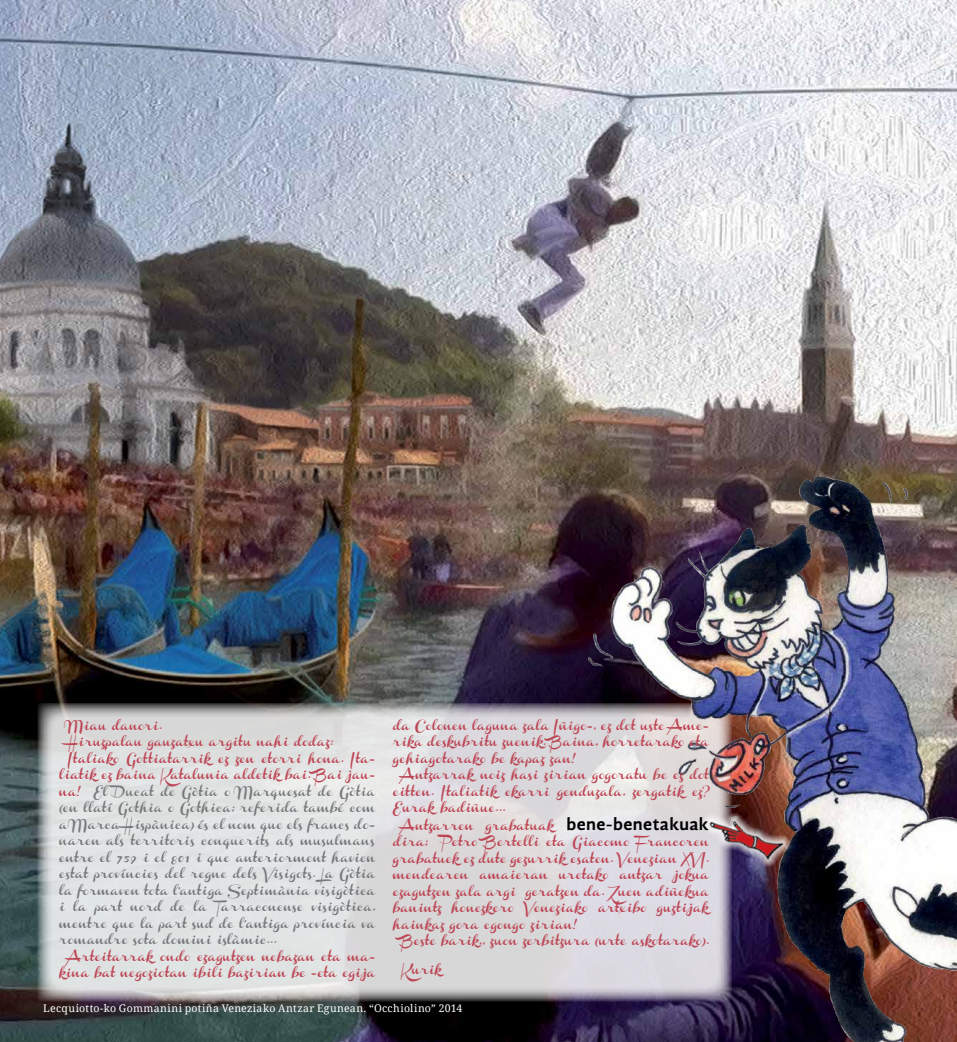
<style>
.page{position:relative;width:957px;height:1042px;background:#fff}
.page>*{position:absolute;margin:0;border:0;box-sizing:border-box;transform-origin:0 0}
.t1{font:700 18px "Gandhi Sans";letter-spacing:.025em;color:#000}
.t2{font:10.5px "Droid Serif";letter-spacing:.03em;color:#fff}
.t3{font:9px/16.5px "Channel Slanted 1";letter-spacing:.075em;color:#bd4655;text-align:justify}
.t4{font:9px/16.5px "Channel Slanted 1";letter-spacing:.075em;color:#77787b;text-align:justify}
.s1{font-family:"Channel Slanted 1";font-weight:400;font-size:9px;color:#bd4655}
</style>
<div class="page">
<img style="left:0;top:0;width:957px;height:1042px">
<svg style="left:38px;top:703px;width:474px;height:298px;background:#d7d8d8"></svg>
<img style="left:512px;top:349px;width:445px;height:693px">
<svg style="left:697px;top:883px;width:99px;height:2px"></svg>
<img style="left:694px;top:777px;width:121px;height:106px">
<p class="t3" style="left:68px;top:718px;width:95px">Miau danori.</p>
<p class="t3" style="left:68px;top:735px;width:266px">Hiruzpalau gauzatxu argitu nahi dodaz:</p>
<p class="t3" style="left:68px;top:751px;width:309px">Italiako Gottiatarrik ez zen etorri hona. Ita-</p>
<p class="t3" style="left:59px;top:768px;width:317px">liatik ez baina Katalunia aldetik bai. Bai jau-</p>
<p class="t3" style="left:59px;top:784px;width:22px">na!</p>
<p class="t4" style="left:59px;top:784px;width:317px;text-indent:34px">El Ducat de Gòtia o Marquesat de Gòtia (en llatí Gothia o Gothica; referida també com a Marca Hispànica) és el nom que els francs do&shy;naren als territoris conquerits als musulmans entre el 759 i el 801 i que anteriorment havien estat províncies del regne dels Visigots. La Gòtia la formaven tota l’antiga Septimània visigòtica i la part nord de la Tarraconense visigòtica, mentre que la part sud de l’antiga província va romandre sota domini islàmic...</p>
<p class="t3" style="left:59px;top:949px;width:317px;text-align:right">Arteitarrak ondo ezagutzen nebazan eta ma&shy;kina bat negoziotan ibili bazirian be -eta egija</p>
<p class="t3" style="left:393px;top:718px;width:317px">da Colonen laguna zala Iñigo-, ez dot uste Ame&shy;rika deskubritu zuenik. Baina, horretarako eta gehiagotarako be kapaz zan!</p>
<p class="t3" style="left:401px;top:768px;width:309px">Antzarrak noiz hasi zirian gogoratu be ez dot</p>
<p class="t3" style="left:393px;top:784px;width:317px">eitten. Italiatik ekarri genduzala, zergatik ez?</p>
<p class="t3" style="left:393px;top:801px;width:113px">Eurak badiñue...</p>
<p class="t3" style="left:401px;top:818px;width:73px">Antzarren</p>
<h1 class="t1" style="left:485px;top:813px;width:225px"><span class="s1">grabatuak</span> bene-benetakuak</h1>
<p class="t3" style="left:393px;top:835px;width:36px">dira;</p>
<p class="t3" style="left:393px;top:835px;width:317px;text-indent:49px">Petro Bertelli eta Giacomo Francoren grabatuek ez dute gezurrik esaten. Venezian XVI. mendearen amaieran uretako antzar jokua ezagutzen zala argi geratzen da. Zuen adiñekua banintz honezkero Veneziako artxibo guztijak hainkaz gora egongo zirian!</p>
<p class="t3" style="left:401px;top:934px;width:309px">Beste barik,, zuon zerbitzura (urte askotarako).</p>
<p class="t3" style="left:401px;top:963px;width:42px">Kurik</p>
<p class="t2" style="left:43px;top:1002px;width:420px">Lecquiotto-ko Gommanini potiña Veneziako Antzar Egunean. “Occhiolino” 2014</p>
</div>
